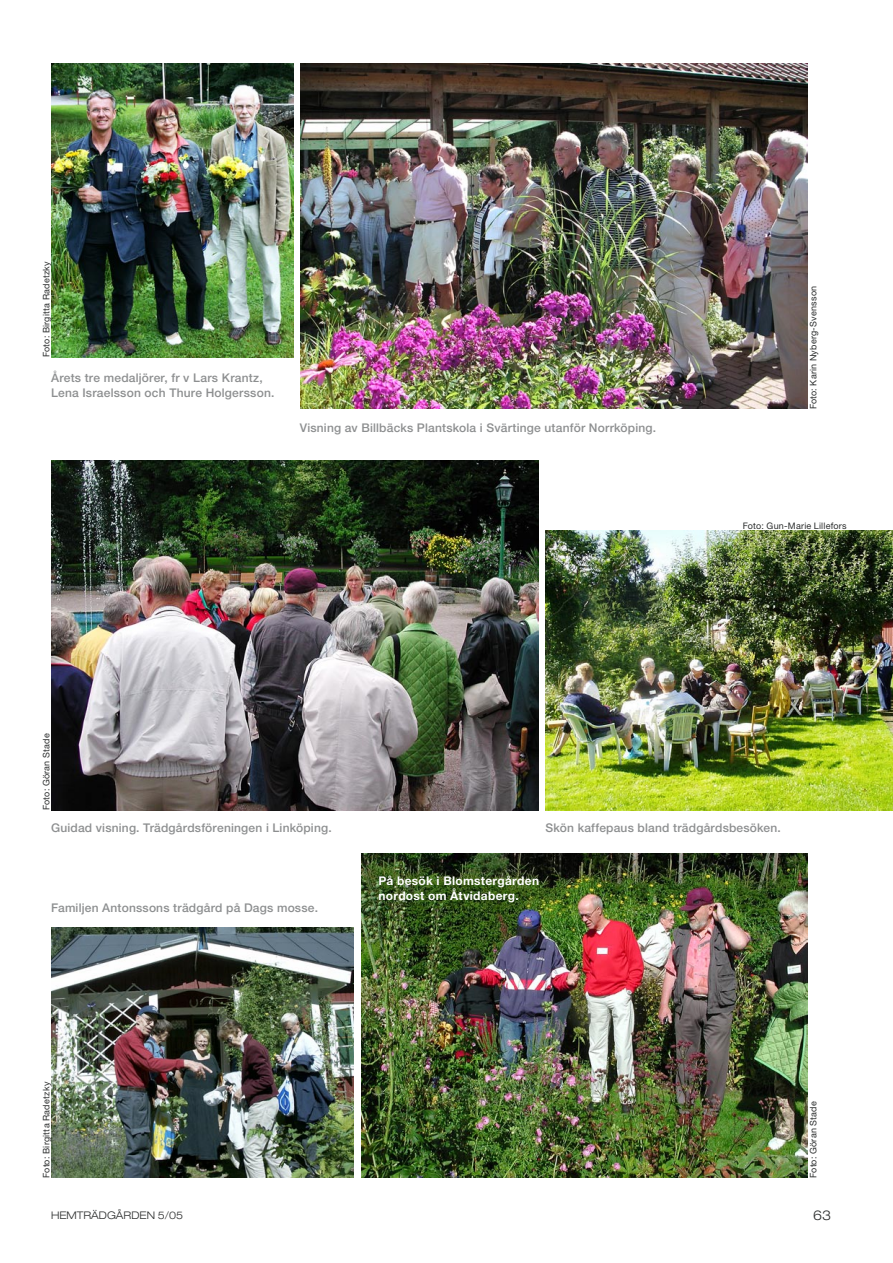
<style>
.page{position:relative;width:893px;height:1263px;background:#fff}
.page>*{position:absolute;margin:0;border:0;box-sizing:border-box;transform-origin:0 0}
.t1{font:300 expanded 13.5px "Helvetica Neue LT";color:#2b2d2d}
.bildtext_grå{font:500 12px/15px "Helvetica Neue LT";letter-spacing:.015em;color:#8d8f90}
.bildtext_vit{font:700 12px/15px "Helvetica Neue LT";letter-spacing:.025em;color:#fff}
.t2{font:300 expanded 10.5px "Helvetica Neue LT";color:#2b2d2d}
.fotograf{font:9px "Helvetica Neue LT";letter-spacing:.025em;color:#2b2d2d}
</style>
<div class="page">
<img style="left:361px;top:854px;width:447px;height:324px">
<img style="left:51px;top:460px;width:488px;height:351px">
<img style="left:300px;top:64px;width:508px;height:345px">
<img style="left:51px;top:64px;width:242px;height:293px">
<img style="left:51px;top:927px;width:303px;height:251px">
<img style="left:545px;top:531px;width:348px;height:280px">
<p class="fotograf" style="left:41px;top:357px;width:98px;rotate:-90deg">Foto: Birgitta Radetzky</p>
<p class="bildtext_grå" style="left:51px;top:370px;width:225px">Årets tre medaljörer, fr v Lars Krantz,<br>Lena Israelsson och Thure Holgersson.</p>
<p class="bildtext_grå" style="left:300px;top:420px;width:358px">Visning av Billbäcks Plantskola i Svärtinge utanför Norrköping.</p>
<p class="fotograf" style="left:41px;top:810px;width:78px;rotate:-90deg">Foto: Göran Stade</p>
<p class="fotograf" style="left:808px;top:409px;width:125px;rotate:-90deg">Foto: Karin Nyberg-Svensson</p>
<p class="fotograf" style="left:743px;top:520px;width:106px">Foto: Gun-Marie Lillefors</p>
<p class="bildtext_grå" style="left:51px;top:820px;width:282px">Guidad visning. Trädgårdsföreningen i Linköping.</p>
<p class="bildtext_grå" style="left:51px;top:900px;width:268px">Familjen Antonssons trädgård på Dags mosse.</p>
<p class="bildtext_grå" style="left:545px;top:820px;width:237px">Skön kaffepaus bland trädgårdsbesöken.</p>
<p class="bildtext_vit" style="left:378px;top:873px;width:162px">På besök i Blomstergården nordost om Åtvidaberg.</p>
<p class="fotograf" style="left:41px;top:1178px;width:98px;rotate:-90deg">Foto: Birgitta Radetzky</p>
<p class="fotograf" style="left:808px;top:1178px;width:78px;rotate:-90deg">Foto: Göran Stade</p>
<p class="t2" style="left:51px;top:1209px;width:134px">HEMTRÄDGÅRDEN 5/05</p>
<p class="t1" style="left:813px;top:1207px;width:20px">63</p>
</div>
